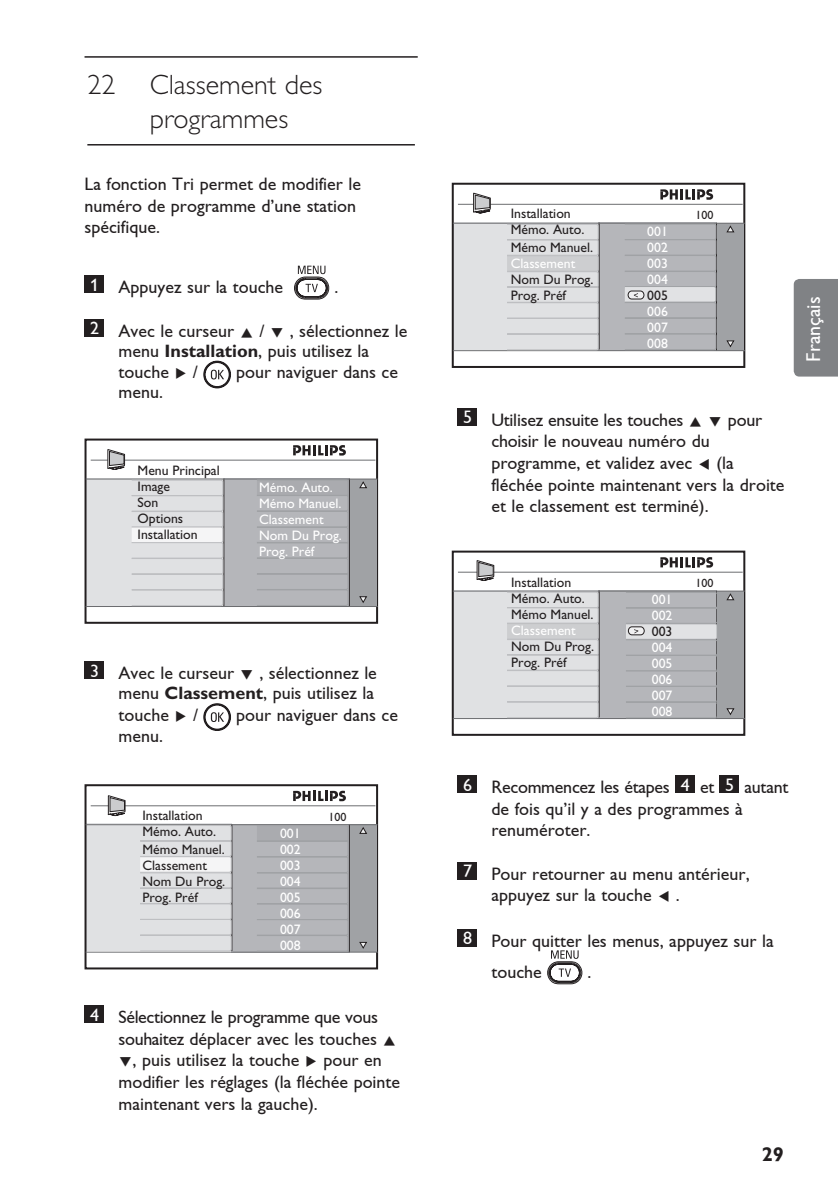
<style>
.page{position:relative;width:838px;height:1190px;background:#fff}
.page>*{position:absolute;margin:0;border:0;box-sizing:border-box;transform-origin:0 0}
.t1{font:300 28px/33.6px "Gill Alt One";color:#231f20}
.t2{font:20px "Gill Alt One";color:#fff}
.t3{font:700 20px "Gill Alt One";color:#231f20}
.t4{font:18px/21.6px "Gill Alt One";color:#231f20}
.t5{font:13.8px/16px "Gill Sans Std";color:#231f20}
.t6{font:13.8px/16px "Gill Sans Std";color:#fff;text-align:justify}
.t7{font:12px "Gill Sans Std";color:#231f20}
.s1{color:#fff}
.s2{font-family:"Philips DFU"}
.s3{font-weight:700}
</style>
<div class="page">
<hr style="left:84px;top:56px;width:334px;height:2px;background:#231f20">
<div style="left:793px;top:279px;width:45px;height:97px;background:#808285"></div>
<hr style="left:87px;top:144px;width:328px;height:1px;background:#231f20">
<div style="left:84px;top:275px;width:20px;height:18px;background:#231f20"></div>
<svg style="left:294px;top:266px;width:36px;height:33px"></svg>
<div style="left:84px;top:319px;width:20px;height:17px;background:#231f20"></div>
<svg style="left:203px;top:361px;width:28px;height:27px"></svg>
<div style="left:84px;top:661px;width:20px;height:18px;background:#231f20"></div>
<svg style="left:203px;top:703px;width:28px;height:28px"></svg>
<div style="left:84px;top:1005px;width:20px;height:18px;background:#231f20"></div>
<div style="left:457px;top:408px;width:20px;height:18px;background:#231f20"></div>
<div style="left:457px;top:775px;width:20px;height:18px;background:#231f20"></div>
<div style="left:675px;top:775px;width:19px;height:18px;background:#231f20"></div>
<div style="left:719px;top:775px;width:20px;height:18px;background:#231f20"></div>
<div style="left:457px;top:861px;width:20px;height:18px;background:#231f20"></div>
<div style="left:457px;top:929px;width:20px;height:17px;background:#231f20"></div>
<svg style="left:547px;top:950px;width:36px;height:34px"></svg>
<div style="left:86px;top:478px;width:138px;height:128px;background:#e0e1e3"></div>
<div style="left:224px;top:478px;width:126px;height:128px;background:#b5b6ba"></div>
<div style="left:84px;top:438px;width:294px;height:186px;border:2px solid #231f20"></div>
<hr style="left:91px;top:459px;width:284px;height:1px;background:#6c6d70">
<svg style="left:293px;top:445px;width:53px;height:11px"></svg>
<hr style="left:349px;top:479px;width:1px;height:127px;background:#231f20">
<div style="left:350px;top:479px;width:26px;height:127px;background:#a0a2a5"></div>
<svg style="left:359px;top:481px;width:8px;height:7px"></svg>
<svg style="left:359px;top:596px;width:8px;height:7px"></svg>
<hr style="left:86px;top:478px;width:291px;height:1px;background:#6c6d70">
<hr style="left:86px;top:606px;width:292px;height:1px;background:#6c6d70">
<svg style="left:256px;top:479px;width:93px;height:127px"></svg>
<svg style="left:131px;top:479px;width:93px;height:127px"></svg>
<svg style="left:107px;top:449px;width:18px;height:21px"></svg>
<div style="left:86px;top:823px;width:146px;height:128px;background:#e0e1e3"></div>
<div style="left:231px;top:824px;width:119px;height:128px;background:#b5b6ba"></div>
<div style="left:84px;top:784px;width:294px;height:185px;border:2px solid #231f20"></div>
<hr style="left:91px;top:805px;width:284px;height:1px;background:#6c6d70">
<svg style="left:293px;top:790px;width:53px;height:11px"></svg>
<hr style="left:349px;top:824px;width:1px;height:128px;background:#231f20">
<div style="left:350px;top:824px;width:26px;height:128px;background:#a0a2a5"></div>
<svg style="left:359px;top:827px;width:8px;height:7px"></svg>
<svg style="left:359px;top:941px;width:8px;height:8px"></svg>
<hr style="left:86px;top:824px;width:291px;height:1px;background:#6c6d70">
<hr style="left:86px;top:951px;width:292px;height:1px;background:#6c6d70">
<svg style="left:256px;top:824px;width:93px;height:128px"></svg>
<svg style="left:139px;top:824px;width:93px;height:128px"></svg>
<svg style="left:108px;top:795px;width:18px;height:21px"></svg>
<div style="left:453px;top:222px;width:146px;height:127px;background:#e0e1e3"></div>
<div style="left:599px;top:223px;width:118px;height:128px;background:#b5b6ba"></div>
<div style="left:452px;top:183px;width:293px;height:185px;border:2px solid #231f20"></div>
<hr style="left:458px;top:204px;width:284px;height:1px;background:#6c6d70">
<svg style="left:660px;top:189px;width:53px;height:11px"></svg>
<div style="left:717px;top:223px;width:27px;height:128px;background:#a0a2a5"></div>
<svg style="left:726px;top:225px;width:8px;height:7px"></svg>
<svg style="left:726px;top:340px;width:8px;height:7px"></svg>
<hr style="left:453px;top:223px;width:291px;height:1px;background:#6c6d70">
<hr style="left:453px;top:350px;width:292px;height:1px;background:#6c6d70">
<svg style="left:506px;top:223px;width:93px;height:128px"></svg>
<svg style="left:624px;top:223px;width:93px;height:127px"></svg>
<svg style="left:473px;top:193px;width:18px;height:21px"></svg>
<div style="left:453px;top:590px;width:146px;height:127px;background:#e0e1e3"></div>
<div style="left:599px;top:590px;width:118px;height:128px;background:#b5b6ba"></div>
<div style="left:452px;top:550px;width:293px;height:186px;border:2px solid #231f20"></div>
<hr style="left:458px;top:571px;width:284px;height:1px;background:#6c6d70">
<svg style="left:660px;top:557px;width:53px;height:11px"></svg>
<div style="left:717px;top:591px;width:27px;height:127px;background:#a0a2a5"></div>
<svg style="left:726px;top:593px;width:8px;height:7px"></svg>
<svg style="left:726px;top:708px;width:8px;height:7px"></svg>
<hr style="left:453px;top:590px;width:291px;height:1px;background:#6c6d70">
<hr style="left:453px;top:718px;width:292px;height:1px;background:#6c6d70">
<svg style="left:506px;top:591px;width:93px;height:127px"></svg>
<svg style="left:625px;top:591px;width:93px;height:128px"></svg>
<svg style="left:476px;top:560px;width:18px;height:21px"></svg>
<h1 class="t1" style="left:150px;top:71px;width:174px;text-indent:-62px">22 Classement des programmes</h1>
<p class="t4" style="left:84px;top:173px;width:278px">La fonction Tri permet de modifier le numéro de programme d’une station spécifique.</p>
<p class="t4" style="left:90px;top:276px;width:195px"><span class="s1">1</span> Appuyez sur la touche</p>
<p class="t4" style="left:334px;top:276px;width:5px">.</p>
<p class="t4" style="left:118px;top:320px;width:290px;line-height:20.8px;text-indent:-28px"><span class="s1">2</span> Avec le curseur <span class="s2">Î</span> / <span class="s2">ï</span> , sélectionnez le menu <span class="s3">Installation</span>, puis utilisez la touche <span class="s2">Æ</span> /</p>
<p class="t4" style="left:236px;top:361px;width:163px">pour naviguer dans ce</p>
<p class="t4" style="left:118px;top:381px;width:46px">menu.</p>
<p class="t5" style="left:138px;top:463px;width:84px">Menu Principal<br>Image<br>Son<br>Options<br>Installation</p>
<p class="t6" style="left:259px;top:480px;width:84px;text-align:left">Mémo. Auto.<br>Mémo Manuel.<br>Classement<br>Nom Du Prog.<br>Prog. Préf</p>
<p class="t4" style="left:119px;top:662px;width:260px;line-height:20.8px;text-indent:-28px"><span class="s1">3</span> Avec le curseur <span class="s2">ï</span> , sélectionnez le menu <span class="s3">Classement</span>, puis utilisez la touche <span class="s2">Æ</span> /</p>
<p class="t4" style="left:236px;top:704px;width:163px">pour naviguer dans ce</p>
<p class="t4" style="left:119px;top:725px;width:46px">menu.</p>
<p class="t5" style="left:142px;top:808px;width:62px">Installation</p>
<p class="t7" style="left:328px;top:812px;width:19px">100</p>
<p class="t5" style="left:142px;top:823px;width:84px;line-height:18px">Mémo. Auto.<br>Mémo Manuel.</p>
<p class="t5" style="left:142px;top:858px;width:84px">Classement<br>Nom Du Prog.<br>Prog. Préf</p>
<p class="t6" style="left:280px;top:826px;width:22px">001<br>002<br>003<br>004<br>005<br>006<br>007<br>008</p>
<p class="t4" style="left:118px;top:1006px;width:283px;text-indent:-28px"><span class="s1">4</span> Sélectionnez le programme que vous souhaitez déplacer avec les touches <span class="s2">Î ï</span>, puis utilisez la touche <span class="s2">Æ</span> pour en modifier les réglages (la fléchée pointe maintenant vers la gauche).</p>
<p class="t5" style="left:510px;top:207px;width:62px">Installation</p>
<p class="t7" style="left:695px;top:211px;width:19px">100</p>
<p class="t5" style="left:510px;top:222px;width:84px;line-height:18px">Mémo. Auto.<br>Mémo Manuel.</p>
<p class="t6" style="left:510px;top:257px;width:66px">Classement</p>
<p class="t5" style="left:510px;top:273px;width:84px">Nom Du Prog.<br>Prog. Préf</p>
<p class="t6" style="left:647px;top:225px;width:22px">001<br>002<br>003<br>004</p>
<p class="t5" style="left:647px;top:289px;width:22px">005</p>
<p class="t6" style="left:647px;top:305px;width:22px">006<br>007<br>008</p>
<p class="t4" style="left:491px;top:409px;width:295px;text-indent:-28px"><span class="s1">5</span> Utilisez ensuite les touches <span class="s2">Î ï</span> pour choisir le nouveau numéro du programme, et validez avec <span class="s2">Í</span> (la fléchée pointe maintenant vers la droite et le classement est terminé).</p>
<p class="t2" style="left:801px;top:362px;width:67px;rotate:-90deg">Français</p>
<p class="t5" style="left:511px;top:576px;width:62px">Installation</p>
<p class="t7" style="left:695px;top:579px;width:19px">100</p>
<p class="t5" style="left:511px;top:592px;width:84px">Mémo. Auto.<br>Mémo Manuel.</p>
<p class="t6" style="left:511px;top:624px;width:66px">Classement</p>
<p class="t5" style="left:511px;top:640px;width:84px">Nom Du Prog.<br>Prog. Préf</p>
<p class="t6" style="left:652px;top:593px;width:22px">001<br>002</p>
<p class="t5" style="left:652px;top:625px;width:22px">003</p>
<p class="t6" style="left:652px;top:641px;width:22px">004<br>005<br>006<br>007<br>008</p>
<p class="t4" style="left:491px;top:776px;width:298px;text-indent:-28px"><span class="s1">6</span> Recommencez les étapes <span class="s1">4</span> et <span class="s1">5</span> autant de fois qu’il y a des programmes à renuméroter.</p>
<p class="t4" style="left:491px;top:862px;width:260px;text-indent:-28px"><span class="s1">7</span> Pour retourner au menu antérieur, appuyez sur la touche <span class="s2">Í</span> .</p>
<p class="t4" style="left:491px;top:925px;width:284px;line-height:31.2px;text-indent:-28px"><span class="s1">8</span> Pour quitter les menus, appuyez sur la touche</p>
<p class="t4" style="left:587px;top:961px;width:5px">.</p>
<p class="t3" style="left:762px;top:1146px;width:24px">29</p>
</div>
